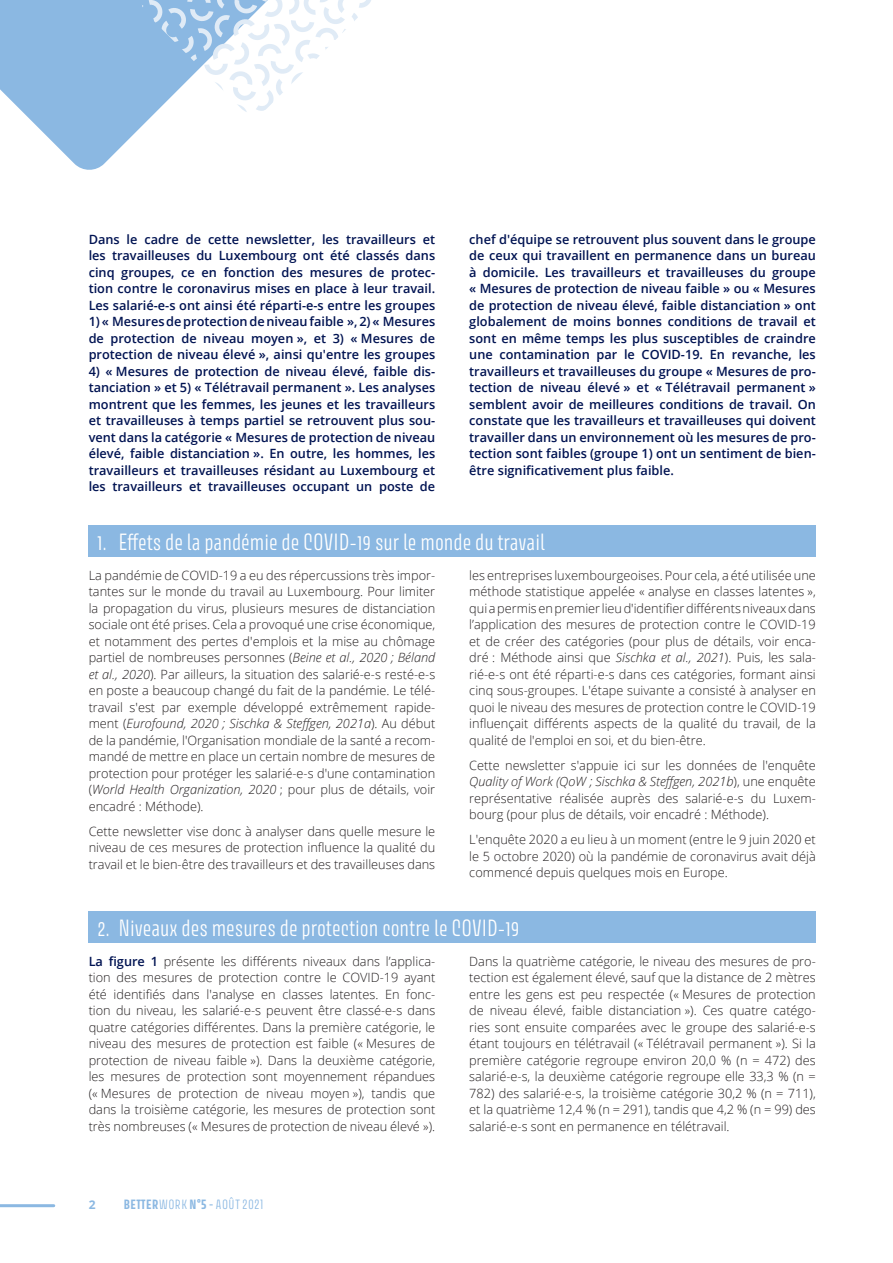
<style>
.page{position:relative;width:893px;height:1263px;background:#fff}
.page>*{position:absolute;margin:0;border:0;box-sizing:border-box;transform-origin:0 0}
.t1{font:300 21px "Avory I Latn";color:#fff}
.t2{font:300 12.75px/16.5px "Open Sans";color:#231f20;text-align:justify}
.t3{font:600 12.75px/16.5px "Open Sans";color:#001352;text-align:justify}
.t4{font:300 12px "Avory I Latn";letter-spacing:.04em;color:#8bb8e2}
.t5{font:700 12px "Open Sans";color:#8bb8e2}
.s1{font-style:italic}
.s2{font-weight:600;color:#001352}
.s3{font-weight:700}
.s4{font-family:"Avory I Latn Me";font-weight:400}
</style>
<div class="page">
<svg style="left:0;top:0;width:153px;height:170px;fill:#8bb8e2"></svg>
<svg style="left:140px;top:0;width:231px;height:115px"></svg>
<hr style="left:0;top:1204px;width:54px;height:3px;background:#8bb8e2">
<div style="left:89px;top:525px;width:727px;height:31px;background:#8bb8e2"></div>
<div style="left:89px;top:911px;width:727px;height:31px;background:#8bb8e2"></div>
<p class="t3" style="left:89px;top:230px;width:348px">Dans le cadre de cette newsletter, les travailleurs et les travailleuses du Luxembourg ont été classés dans cinq groupes, ce en fonction des mesures de protec&shy;tion contre le coronavirus mises en place à leur travail.<br>Les salarié-e-s ont ainsi été réparti-e-s entre les groupes</p>
<p class="t3" style="left:89px;top:313px;width:348px">1) « Mesures de protection de niveau faible », 2) « Mesures de protection de niveau moyen », et 3) « Mesures de protection de niveau élevé », ainsi qu'entre les groupes</p>
<p class="t3" style="left:89px;top:362px;width:348px">4) « Mesures de protection de niveau élevé, faible dis&shy;tanciation » et 5) « Télétravail permanent ». Les analyses montrent que les femmes, les jeunes et les travailleurs et travailleuses à temps partiel se retrouvent plus sou&shy;vent dans la catégorie « Mesures de protection de niveau élevé, faible distanciation ». En outre, les hommes, les travailleurs et travailleuses résidant au Luxembourg et les travailleurs et travailleuses occupant un poste de</p>
<p class="t3" style="left:469px;top:230px;width:348px">chef d'équipe se retrouvent plus souvent dans le groupe de ceux qui travaillent en permanence dans un bureau à domicile. Les travailleurs et travailleuses du groupe « Mesures de protection de niveau faible » ou « Mesures de protection de niveau élevé, faible distanciation » ont globalement de moins bonnes conditions de travail et sont en même temps les plus susceptibles de craindre une contamination par le COVID-19. En revanche, les travailleurs et travailleuses du groupe « Mesures de pro&shy;tection de niveau élevé » et « Télétravail permanent » semblent avoir de meilleures conditions de travail. On constate que les travailleurs et travailleuses qui doivent travailler dans un environnement où les mesures de pro&shy;tection sont faibles (groupe 1) ont un sentiment de bien&shy;être significativement plus faible.</p>
<h1 class="t1" style="left:97px;top:529px;width:449px">1. Effets de la pandémie de COVID-19 sur le monde du travail</h1>
<p class="t2" style="left:89px;top:566px;width:348px">La pandémie de COVID-19 a eu des répercussions très impor&shy;tantes sur le monde du travail au Luxembourg. Pour limiter la propagation du virus, plusieurs mesures de distanciation sociale ont été prises. Cela a provoqué une crise économique, et notamment des pertes d'emplois et la mise au chômage partiel de nombreuses personnes (<span class="s1">Beine et al., 2020 ; Béland et al., 2020</span>). Par ailleurs, la situation des salarié-e-s resté-e-s en poste a beaucoup changé du fait de la pandémie. Le télé&shy;travail s'est par exemple développé extrêmement rapide&shy;ment (<span class="s1">Eurofound, 2020 ; Sischka &amp; Steffgen, 2021a</span>). Au début de la pandémie, l'Organisation mondiale de la santé a recom&shy;mandé de mettre en place un certain nombre de mesures de protection pour protéger les salarié-e-s d'une contamination (<span class="s1">World Health Organization, 2020</span> ; pour plus de détails, voir encadré : Méthode).</p>
<p class="t2" style="left:89px;top:822px;width:348px">Cette newsletter vise donc à analyser dans quelle mesure le niveau de ces mesures de protection influence la qualité du travail et le bien-être des travailleurs et des travailleuses dans</p>
<p class="t2" style="left:469px;top:566px;width:348px">les entreprises luxembourgeoises. Pour cela, a été utilisée une méthode statistique appelée « analyse en classes latentes », qui a permis en premier lieu d'identifier différents niveaux dans l’application des mesures de protection contre le COVID-19 et de créer des catégories (pour plus de détails, voir enca&shy;dré : Méthode ainsi que <span class="s1">Sischka et al., 2021</span>). Puis, les sala&shy;rié-e-s ont été réparti-e-s dans ces catégories, formant ainsi cinq sous-groupes. L'étape suivante a consisté à analyser en quoi le niveau des mesures de protection contre le COVID-19 influençait différents aspects de la qualité du travail, de la qualité de l'emploi en soi, et du bien-être.</p>
<p class="t2" style="left:469px;top:756px;width:348px">Cette newsletter s'appuie ici sur les données de l'enquête <span class="s1">Quality of Work (QoW ; Sischka &amp; Steffgen, 2021b</span>), une enquête représentative réalisée auprès des salarié-e-s du Luxem&shy;bourg (pour plus de détails, voir encadré : Méthode).</p>
<p class="t2" style="left:469px;top:831px;width:348px">L'enquête 2020 a eu lieu à un moment (entre le 9 juin 2020 et le 5 octobre 2020) où la pandémie de coronavirus avait déjà commencé depuis quelques mois en Europe.</p>
<h1 class="t1" style="left:97px;top:915px;width:424px">2. Niveaux des mesures de protection contre le COVID-19</h1>
<p class="t2" style="left:89px;top:952px;width:348px"><span class="s2">La figure 1</span> présente les différents niveaux dans l’applica&shy;tion des mesures de protection contre le COVID-19 ayant été identifiés dans l'analyse en classes latentes. En fonc&shy;tion du niveau, les salarié-e-s peuvent être classé-e-s dans quatre catégories différentes. Dans la première catégorie, le niveau des mesures de protection est faible (« Mesures de protection de niveau faible »). Dans la deuxième catégorie, les mesures de protection sont moyennement répandues (« Mesures de protection de niveau moyen »), tandis que dans la troisième catégorie, les mesures de protection sont très nombreuses (« Mesures de protection de niveau élevé »).</p>
<p class="t2" style="left:469px;top:952px;width:348px">Dans la quatrième catégorie, le niveau des mesures de pro&shy;tection est également élevé, sauf que la distance de 2 mètres entre les gens est peu respectée (« Mesures de protection de niveau élevé, faible distanciation »). Ces quatre catégo&shy;ries sont ensuite comparées avec le groupe des salarié-e-s étant toujours en télétravail (« Télétravail permanent »). Si la première catégorie regroupe environ 20,0 % (n = 472) des salarié-e-s, la deuxième catégorie regroupe elle 33,3 % (n = 782) des salarié-e-s, la troisième catégorie 30,2 % (n = 711), et la quatrième 12,4 % (n = 291), tandis que 4,2 % (n = 99) des salarié-e-s sont en permanence en télétravail.</p>
<p class="t5" style="left:89px;top:1196px;width:8px">2</p>
<p class="t4" style="left:124px;top:1197px;width:141px"><span class="s3">BETTER</span>WORK <span class="s3">N°5</span> <span class="s4">-</span> AOÛT 2021</p>
</div>
